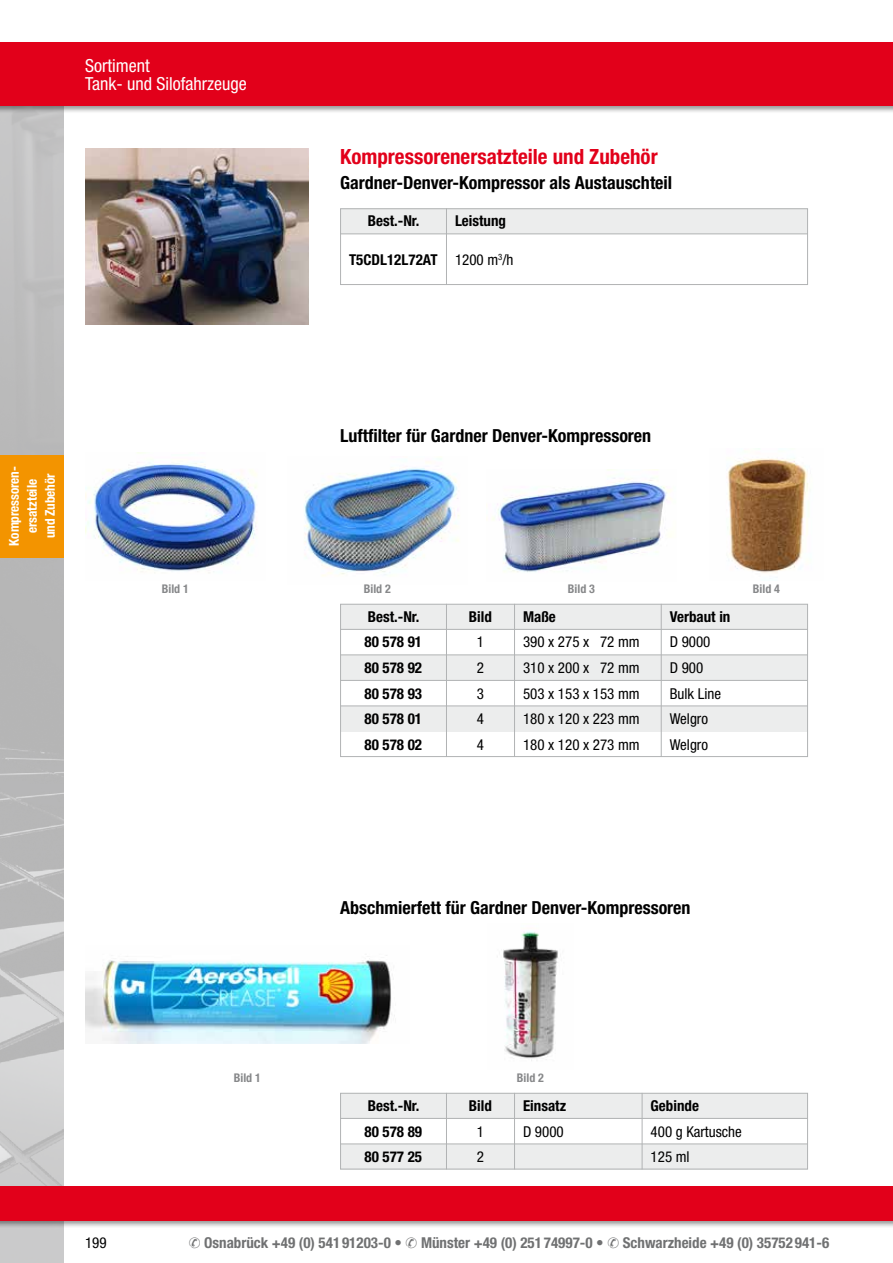
<style>
.page{position:relative;width:893px;height:1263px;background:#fff}
.page>*{position:absolute;margin:0;border:0;box-sizing:border-box;transform-origin:0 0}
.t1{font:700 condensed 21px "Helvetica Neue LT Std";color:#e2001a}
.t2{font:700 condensed 18px "Helvetica Neue LT Std";color:#000}
.t3{font:condensed 18px/18px "Helvetica Neue LT Std";color:#fff}
.t4{font:700 condensed 15px/25.5px "Helvetica Neue LT Std";color:#000;text-align:justify}
.t5{font:condensed 15px/25.5px "Helvetica Neue LT Std";color:#000;text-align:justify}
.t6{font:700 condensed 15px "Helvetica Neue LT Std";color:#707172}
.t7{font:700 condensed 13.5px/18px "Helvetica Neue LT Std";letter-spacing:-.01em;color:#fff;text-align:center}
.t8{font:700 condensed 12px "Helvetica Neue LT Std";color:#87888a}
.s1{font-weight:400}
</style>
<div class="page">
<img style="left:0;top:114px;width:64px;height:1149px">
<div style="left:0;top:41px;width:893px;height:73px;background:#000;opacity:.4"></div>
<div style="left:0;top:43px;width:893px;height:63px;background:#e2001a"></div>
<div style="left:0;top:1185px;width:893px;height:43px;background:#000;opacity:.4"></div>
<div style="left:0;top:1186px;width:893px;height:34px;background:#e2001a"></div>
<div style="left:0;top:455px;width:64px;height:102px;background:#f39400"></div>
<img style="left:85px;top:453px;width:172px;height:120px">
<img style="left:304px;top:459px;width:155px;height:117px">
<img style="left:492px;top:469px;width:179px;height:104px">
<img style="left:727px;top:458px;width:81px;height:115px">
<img style="left:85px;top:149px;width:223px;height:175px">
<img style="left:85px;top:955px;width:310px;height:88px">
<img style="left:503px;top:931px;width:55px;height:130px">
<div style="left:340px;top:208px;width:468px;height:26px;background:#eceded"></div>
<hr style="left:340px;top:233px;width:468px;height:1px;background:#b1b3b4">
<div style="left:340px;top:208px;width:468px;height:77px;border:1px solid #b1b3b4"></div>
<hr style="left:446px;top:208px;width:1px;height:77px;background:#b1b3b4">
<div style="left:340px;top:706px;width:468px;height:25px;background:#eceded"></div>
<div style="left:340px;top:655px;width:468px;height:25px;background:#eceded"></div>
<div style="left:340px;top:604px;width:468px;height:25px;background:#eceded"></div>
<hr style="left:340px;top:705px;width:468px;height:1px;background:#b1b3b4">
<hr style="left:340px;top:654px;width:468px;height:1px;background:#b1b3b4">
<hr style="left:340px;top:680px;width:468px;height:1px;background:#b1b3b4">
<hr style="left:340px;top:629px;width:468px;height:1px;background:#b1b3b4">
<div style="left:340px;top:604px;width:468px;height:153px;border:1px solid #b1b3b4"></div>
<hr style="left:446px;top:604px;width:1px;height:153px;background:#b1b3b4">
<hr style="left:514px;top:604px;width:1px;height:153px;background:#b1b3b4">
<hr style="left:661px;top:604px;width:1px;height:153px;background:#b1b3b4">
<div style="left:340px;top:1093px;width:468px;height:25px;background:#eceded"></div>
<div style="left:340px;top:1144px;width:468px;height:25px;background:#eceded"></div>
<hr style="left:340px;top:1118px;width:468px;height:1px;background:#b1b3b4">
<hr style="left:340px;top:1143px;width:468px;height:1px;background:#b1b3b4">
<div style="left:340px;top:1093px;width:468px;height:76px;border:1px solid #b1b3b4"></div>
<hr style="left:446px;top:1093px;width:1px;height:76px;background:#b1b3b4">
<hr style="left:514px;top:1093px;width:1px;height:76px;background:#b1b3b4">
<hr style="left:642px;top:1093px;width:1px;height:76px;background:#b1b3b4">
<p class="t3" style="left:85px;top:56px;width:163px">Sortiment<br>Tank- und Silofahrzeuge</p>
<h1 class="t1" style="left:340px;top:144px;width:319px">Kompressorenersatzteile und Zubehör</h1>
<p class="t2" style="left:340px;top:172px;width:334px">Gardner-Denver-Kompressor als Austauschteil</p>
<p class="t4" style="left:368px;top:208px;width:53px">Best.-Nr.</p>
<p class="t4" style="left:455px;top:208px;width:53px">Leistung</p>
<p class="t4" style="left:349px;top:246px;width:166px">T5CDL12L72AT <span class="s1">1200 m</span><sup>3</sup><span class="s1">/h</span></p>
<p class="t7" style="left:5px;top:546px;width:81px;rotate:-90deg">Kompressoren&shy;ersatzteile<br>und Zubehör</p>
<p class="t8" style="left:162px;top:582px;width:29px">Bild 1</p>
<p class="t2" style="left:340px;top:425px;width:313px">Luftfilter für Gardner Denver-Kompressoren</p>
<p class="t8" style="left:364px;top:582px;width:29px">Bild 2</p>
<p class="t8" style="left:568px;top:582px;width:29px">Bild 3</p>
<p class="t8" style="left:753px;top:582px;width:29px">Bild 4</p>
<p class="t4" style="left:368px;top:604px;width:53px">Best.-Nr.</p>
<p class="t4" style="left:469px;top:604px;width:25px">Bild</p>
<p class="t4" style="left:523px;top:604px;width:34px">Maße</p>
<p class="t4" style="left:670px;top:604px;width:62px">Verbaut in</p>
<p class="t5" style="left:477px;top:629px;width:9px">1<br>2<br>3<br>4<br>4</p>
<p class="t5" style="left:670px;top:629px;width:53px;text-align:left">D 9000<br>D 900<br>Bulk Line<br>Welgro<br>Welgro</p>
<p class="t4" style="left:365px;top:629px;width:59px">80 578 91<br>80 578 92<br>80 578 93<br>80 578 01<br>80 578 02</p>
<p class="t5" style="left:523px;top:629px;width:118px">390 x 275 x 72 mm 310 x 200 x 72 mm 503 x 153 x 153 mm 180 x 120 x 223 mm 180 x 120 x 273 mm</p>
<p class="t2" style="left:340px;top:897px;width:352px">Abschmierfett für Gardner Denver-Kompressoren</p>
<p class="t8" style="left:234px;top:1071px;width:29px">Bild 1</p>
<p class="t8" style="left:517px;top:1071px;width:29px">Bild 2</p>
<p class="t4" style="left:368px;top:1093px;width:53px">Best.-Nr.</p>
<p class="t4" style="left:469px;top:1093px;width:25px">Bild</p>
<p class="t4" style="left:523px;top:1093px;width:45px">Einsatz</p>
<p class="t4" style="left:651px;top:1093px;width:50px">Gebinde</p>
<p class="t4" style="left:364px;top:1118px;width:59px">80 578 89<br>80 577 25</p>
<p class="t5" style="left:477px;top:1118px;width:9px">1</p>
<p class="t5" style="left:523px;top:1118px;width:42px">D 9000</p>
<p class="t5" style="left:651px;top:1118px;width:93px">400 g Kartusche<br>125 ml</p>
<p class="t5" style="left:477px;top:1144px;width:9px">2</p>
<p class="t5" style="left:85px;top:1230px;width:23px">199</p>
<p class="t6" style="left:189px;top:1234px;width:642px">✆ Osnabrück +49 (0) 541 91203-0 • ✆ Münster +49 (0) 251 74997-0 • ✆ Schwarzheide +49 (0) 35752 941-6</p>
</div>
